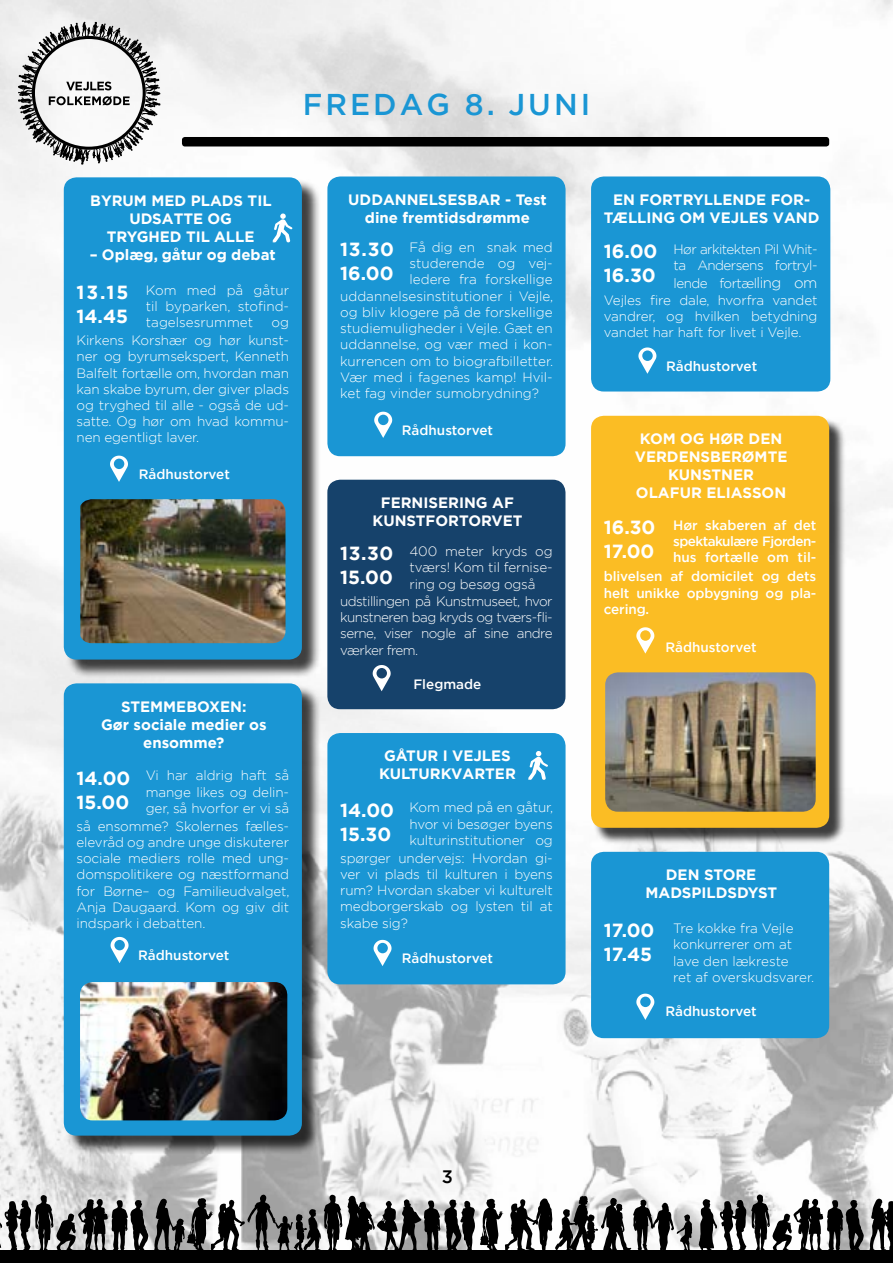
<style>
.page{position:relative;width:893px;height:1263px;background:#fff}
.page>*{position:absolute;margin:0;border:0;box-sizing:border-box;transform-origin:0 0}
.t1{font:500 30px "Gotham";letter-spacing:.1em;color:#1a96d4}
.t2{font:700 19.05px/24px "Gotham";color:#fff}
.t3{font:700 18.9px/24px "Gotham";color:#fff}
.t4{font:500 18px "Gotham";color:#000}
.t5{font:700 15px/18px "Gotham";color:#fff;text-align:center}
.t6{font:300 13.5px/16.2px "Gotham";letter-spacing:-.01em;color:#fff;text-align:justify}
.t7{font:500 13.5px/16.2px "Gotham";color:#fff;text-align:justify}
.t8{font:300 13.5px/16.2px "Gotham";letter-spacing:-.04em;color:#fff}
.s1{font-size:15px}
</style>
<div class="page">
<img style="left:0;top:0;width:893px;height:1251px">
<div style="left:327px;top:733px;width:239px;height:251px;background:#1a96d4;border-radius:13px"></div>
<div style="left:591px;top:176px;width:239px;height:215px;background:#1a96d4;border-radius:13px"></div>
<div style="left:593px;top:418px;width:252px;height:426px;background:#000;opacity:.75"></div>
<div style="left:591px;top:416px;width:238px;height:412px;background:#fbbd24;border-radius:13px"></div>
<div style="left:591px;top:852px;width:238px;height:186px;background:#1a96d4;border-radius:13px"></div>
<svg style="left:0;top:1195px;width:148px;height:56px"></svg>
<svg style="left:154px;top:1194px;width:538px;height:57px"></svg>
<div style="left:0;top:1251px;width:893px;height:12px;background:#000"></div>
<img style="left:605px;top:672px;width:211px;height:140px">
<div style="left:66px;top:686px;width:255px;height:468px;background:#000;opacity:.75"></div>
<div style="left:64px;top:683px;width:238px;height:452px;background:#1a96d4;border-radius:13px"></div>
<img style="left:80px;top:982px;width:207px;height:138px">
<div style="left:327px;top:480px;width:238px;height:229px;background:#16426b;border-radius:13px"></div>
<div style="left:327px;top:176px;width:239px;height:280px;background:#1a96d4;border-radius:13px"></div>
<div style="left:66px;top:180px;width:255px;height:498px;background:#000;opacity:.75"></div>
<div style="left:64px;top:177px;width:238px;height:482px;background:#1a96d4;border-radius:13px"></div>
<img style="left:80px;top:499px;width:205px;height:144px">
<div style="left:182px;top:137px;width:647px;height:9px;background:#000;border-radius:3px"></div>
<svg style="left:110px;top:456px;width:18px;height:26px"></svg>
<svg style="left:111px;top:937px;width:18px;height:26px"></svg>
<svg style="left:374px;top:940px;width:18px;height:26px"></svg>
<svg style="left:373px;top:665px;width:18px;height:26px"></svg>
<svg style="left:374px;top:412px;width:18px;height:26px"></svg>
<svg style="left:638px;top:347px;width:18px;height:27px"></svg>
<svg style="left:636px;top:627px;width:18px;height:27px"></svg>
<svg style="left:636px;top:994px;width:18px;height:26px"></svg>
<svg style="left:528px;top:751px;width:20px;height:29px"></svg>
<svg style="left:273px;top:213px;width:19px;height:29px"></svg>
<svg style="left:699px;top:1194px;width:194px;height:57px"></svg>
<svg style="left:18px;top:22px;width:142px;height:143px"></svg>
<h1 class="t1" style="left:303px;top:85px;width:289px">FREDAG 8. JUNI</h1>
<p class="t5" style="left:90px;top:191px;width:183px">BYRUM MED PLADS TIL<br>UDSATTE OG<br>TRYGHED TIL ALLE</p>
<p class="t5" style="left:90px;top:245px;width:187px">– Oplæg, gåtur og debat</p>
<h3 class="t3" style="left:77px;top:280px;width:53px">13.15<br>14.45</h3>
<p class="t6" style="left:146px;top:282px;width:145px">Kom med på gåtur til byparken, stofind&shy;tagelsesrummet</p>
<p class="t6" style="left:77px;top:313px;width:214px;line-height:17.9px;text-align:right">og<br>Kirkens Korshær og hør kunst-</p>
<p class="t6" style="left:77px;top:348px;width:214px">ner og byrumsekspert, Kenneth Balfelt fortælle om, hvordan man kan skabe byrum, der giver plads og tryghed til alle - også de ud&shy;satte. Og hør om hvad kommu&shy;nen egentligt laver.</p>
<p class="t7" style="left:139px;top:466px;width:93px">Rådhustorvet</p>
<p class="t7" style="left:116px;top:463px;width:137px">STED: Rådhustorvet</p>
<p class="t5" style="left:101px;top:698px;width:167px">STEMMEBOXEN:<br>Gør sociale medier os ensomme?</p>
<h3 class="t3" style="left:77px;top:766px;width:55px">14.00<br>15.00</h3>
<p class="t6" style="left:146px;top:767px;width:145px">Vi har aldrig haft så mange likes og delin&shy;ger, så hvorfor er vi så</p>
<p class="t6" style="left:77px;top:817px;width:215px">så ensomme? Skolernes fælles&shy;elevråd og andre unge diskuterer sociale mediers rolle med ung&shy;domspolitikere og næstformand for Børne– og Familieudvalget, Anja Daugaard. Kom og giv dit indspark i debatten.</p>
<p class="t7" style="left:138px;top:946px;width:93px">Rådhustorvet</p>
<p class="t5" style="left:348px;top:191px;width:200px">UDDANNELSESBAR - Test dine fremtidsdrømme</p>
<h3 class="t3" style="left:340px;top:237px;width:55px">13.30<br>16.00</h3>
<p class="t6" style="left:409px;top:238px;width:145px">Få dig en snak med studerende og vej&shy;ledere fra forskellige</p>
<p class="t6" style="left:340px;top:288px;width:215px">uddannelsesinstitutioner i Vejle, og bliv klogere på de forskellige studiemuligheder i Vejle. Gæt en uddannelse, og vær med i kon&shy;kurrencen om to biografbilletter.<br>Vær med i fagenes kamp! Hvil&shy;ket fag vinder sumobrydning?</p>
<p class="t7" style="left:402px;top:422px;width:93px">Rådhustorvet</p>
<p class="t5" style="left:373px;top:494px;width:152px">FERNISERING AF<br>KUNSTFORTORVET</p>
<h3 class="t3" style="left:340px;top:541px;width:55px">13.30<br>15.00</h3>
<p class="t6" style="left:409px;top:542px;width:145px">400 meter kryds og tværs! Kom til fernise&shy;ring og besøg også</p>
<p class="t6" style="left:340px;top:593px;width:214px">udstillingen på Kunstmuseet, hvor kunstneren bag kryds og tværs-fli&shy;serne, viser nogle af sine andre værker frem.</p>
<p class="t7" style="left:413px;top:676px;width:69px">Flegmade</p>
<p class="t5" style="left:379px;top:747px;width:138px">GÅTUR I VEJLES<br>KULTURKVARTER</p>
<h3 class="t3" style="left:340px;top:798px;width:55px">14.00<br>15.30</h3>
<p class="t6" style="left:409px;top:799px;width:145px">Kom med på en gåtur, hvor vi besøger byens kulturinstitutioner og</p>
<p class="t6" style="left:340px;top:849px;width:214px">spørger undervejs: Hvordan gi&shy;ver vi plads til kulturen i byens rum? Hvordan skaber vi kulturelt medborgerskab og lysten til at skabe sig?</p>
<p class="t7" style="left:402px;top:950px;width:93px">Rådhustorvet</p>
<p class="t5" style="left:604px;top:191px;width:217px">EN FORTRYLLENDE FOR-<br>TÆLLING OM VEJLES VAND</p>
<h2 class="t2" style="left:604px;top:240px;width:55px">16.00<br>16.30</h2>
<p class="t8" style="left:673px;top:241px;width:145px">Hør arkitekten Pil Whit&shy;ta Andersens fortryl-</p>
<p class="t8" style="left:673px;top:275px;width:145px">lende fortæl<span class="s1">ling om</span></p>
<p class="t6" style="left:604px;top:291px;width:215px">Vejles fire dale, hvorfra vandet vandrer, og hvilken betydning vandet har haft for livet i Vejle.</p>
<p class="t7" style="left:666px;top:358px;width:93px">Rådhustorvet</p>
<p class="t5" style="left:635px;top:430px;width:154px">KOM OG HØR DEN<br>VERDENSBERØMTE<br>KUNSTNER<br>OLAFUR ELIASSON</p>
<h3 class="t3" style="left:604px;top:515px;width:53px">16.30<br>17.00</h3>
<p class="t7" style="left:673px;top:517px;width:145px">Hør skaberen af det spektakulære Fjorden&shy;hus fortælle om til-</p>
<p class="t7" style="left:604px;top:568px;width:214px">blivelsen af domicilet og dets helt unikke opbygning og pla&shy;cering.</p>
<p class="t7" style="left:665px;top:638px;width:93px">Rådhustorvet</p>
<p class="t5" style="left:645px;top:866px;width:133px">DEN STORE<br>MADSPILDSDYST</p>
<h3 class="t3" style="left:604px;top:919px;width:52px">17.00<br>17.45</h3>
<p class="t6" style="left:673px;top:920px;width:143px;text-align:left">Tre kokke fra Vejle konkurrerer om at lave den lækreste<br>ret af overskudsvarer.</p>
<p class="t7" style="left:665px;top:1003px;width:93px">Rådhustorvet</p>
<h3 class="t4" style="left:442px;top:1164px;width:13px">3</h3>
</div>
